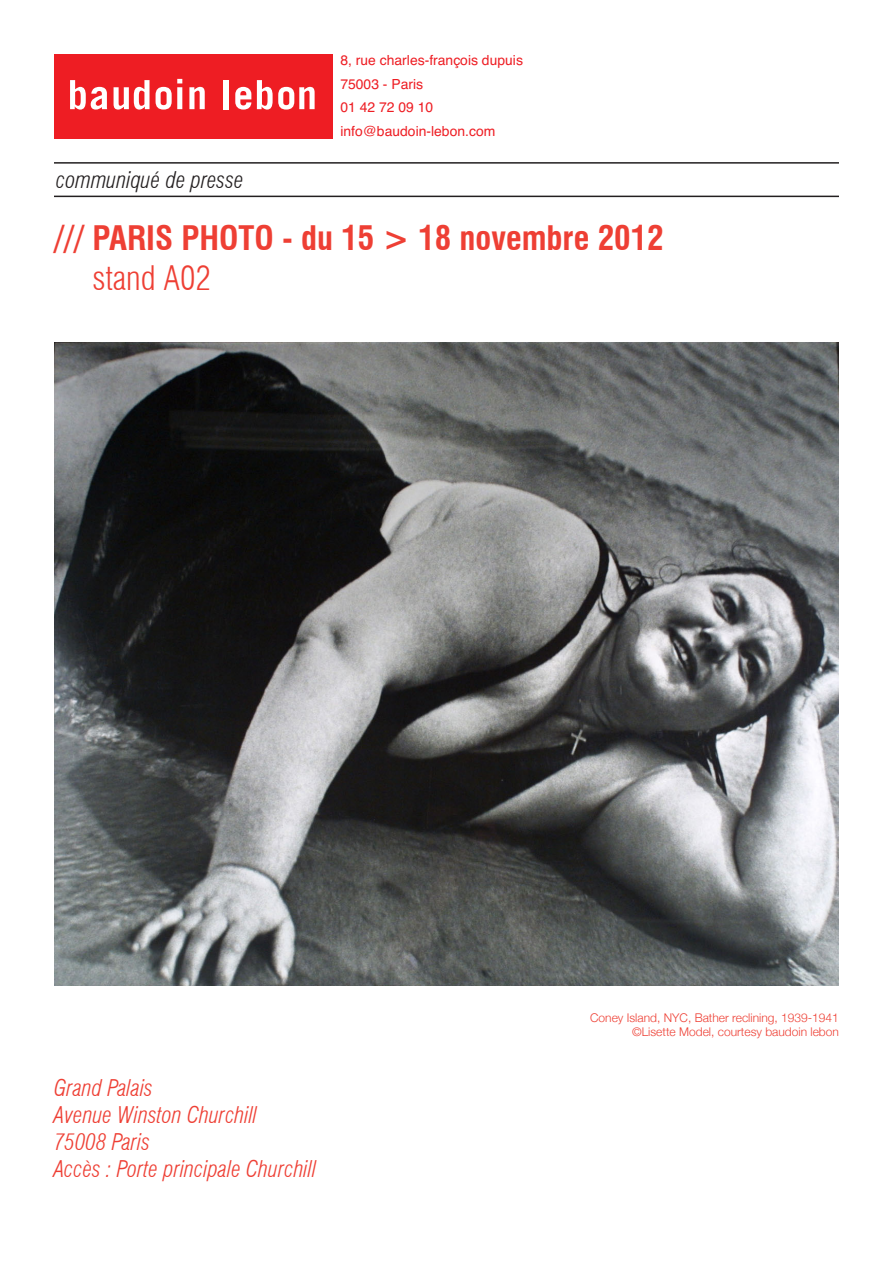
<style>
.page{position:relative;width:893px;height:1263px;background:#fff}
.page>*{position:absolute;margin:0;border:0;box-sizing:border-box;transform-origin:0 0}
.t1{font:700 condensed 33px "Swiss 721 BT";color:#ee3f34}
.t2{font:300 condensed 33px "Swiss 721 BT";color:#ee3f34}
.t3{font:italic 300 condensed 22.5px "Swiss 721 BT";color:#ee3f34}
.t4{font:italic 300 condensed 22.5px "Swiss 721 BT";color:#231f20}
.t5{font:13.95px/23.7px "Helvetica";color:#ee1d23}
.t6{font:300 12px "Helvetica Neue";color:#ee3f34}
</style>
<div class="page">
<div style="left:54px;top:55px;width:278px;height:84px;background:#ee1d23"></div>
<svg style="left:70px;top:80px;width:37px;height:30px"></svg>
<svg style="left:114px;top:80px;width:36px;height:30px"></svg>
<svg style="left:156px;top:79px;width:26px;height:31px"></svg>
<svg style="left:189px;top:87px;width:16px;height:22px"></svg>
<div style="left:224px;top:80px;width:5px;height:29px;background:#fff"></div>
<svg style="left:235px;top:87px;width:16px;height:23px"></svg>
<svg style="left:257px;top:80px;width:58px;height:30px"></svg>
<hr style="left:54px;top:162px;width:785px;height:2px;background:#231f20">
<hr style="left:54px;top:196px;width:785px;height:1px;background:#231f20">
<img style="left:54px;top:342px;width:785px;height:644px">
<p class="t4" style="left:56px;top:166px;width:189px">communiqué de presse</p>
<p class="t5" style="left:340px;top:49px;width:184px">8, rue charles-françois dupuis<br>75003 - Paris<br>01 42 72 09 10 info@baudoin-lebon.com</p>
<p class="t1" style="left:54px;top:218px;width:611px">/// PARIS PHOTO - du 15 &gt; 18 novembre 2012</p>
<p class="t2" style="left:93px;top:258px;width:120px">stand A02</p>
<p class="t3" style="left:54px;top:1074px;width:100px">Grand Palais</p>
<p class="t3" style="left:54px;top:1101px;width:205px">Avenue Winston Churchill</p>
<p class="t3" style="left:54px;top:1128px;width:98px">75008 Paris</p>
<p class="t3" style="left:54px;top:1155px;width:264px">Accès : Porte principale Churchill</p>
<p class="t6" style="left:590px;top:1007px;width:250px">Coney Island, NYC, Bather reclining, 1939-1941</p>
<p class="t6" style="left:632px;top:1022px;width:208px">©Lisette Model, courtesy baudoin lebon</p>
</div>
